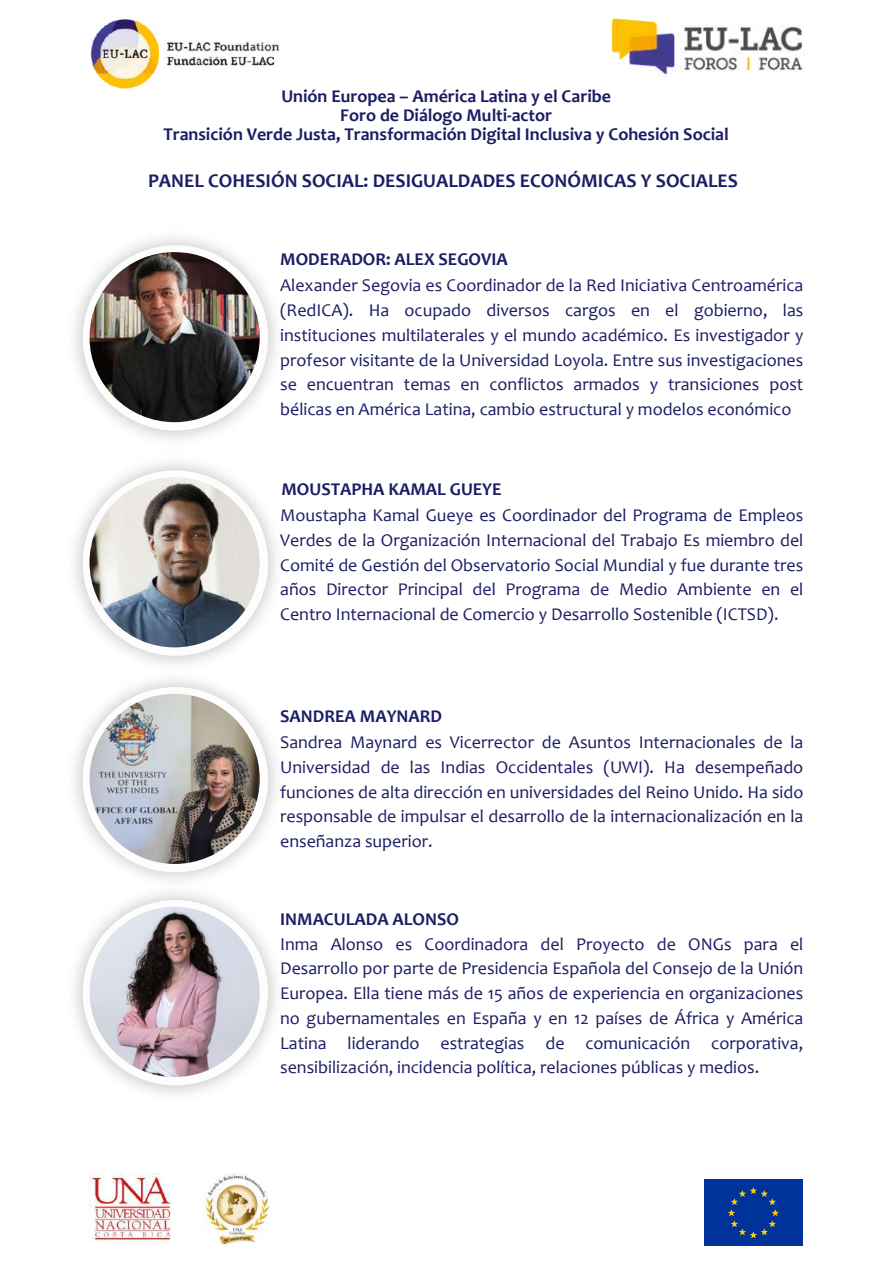
<style>
.page{position:relative;width:893px;height:1264px;background:#fff}
.page>*{position:absolute;margin:0;border:0;box-sizing:border-box;transform-origin:0 0}
.t1{font:700 19.5px "Candara";color:#1b1d64}
.t2{font:18px/24.8px "Candara";color:#1b1d64;text-align:justify}
.t3{font:700 18px/19px "Candara";color:#1b1d64;text-align:center}
</style>
<div class="page">
<img style="left:90px;top:19px;width:189px;height:71px">
<img style="left:610px;top:18px;width:193px;height:58px">
<div style="left:704px;top:1179px;width:99px;height:66px;background:#039"></div>
<svg style="left:728px;top:1187px;width:50px;height:51px"></svg>
<img style="left:204px;top:1173px;width:66px;height:72px">
<img style="left:89px;top:1173px;width:82px;height:69px">
<img style="left:74px;top:237px;width:202px;height:427px">
<div style="left:83px;top:245px;width:185px;height:185px;background:#fdfdfd;border-radius:50%"></div>
<img style="left:89px;top:252px;width:171px;height:170px;border-radius:50%">
<div style="left:83px;top:470px;width:185px;height:185px;background:#fdfdfd;border-radius:50%"></div>
<img style="left:89px;top:477px;width:171px;height:170px;border-radius:50%">
<img style="left:74px;top:679px;width:202px;height:201px">
<div style="left:83px;top:687px;width:185px;height:185px;background:#fdfdfd;border-radius:50%"></div>
<img style="left:89px;top:693px;width:171px;height:171px;border-radius:50%">
<img style="left:74px;top:880px;width:202px;height:214px">
<div style="left:83px;top:900px;width:185px;height:185px;background:#fdfdfd;border-radius:50%"></div>
<img style="left:89px;top:906px;width:171px;height:171px;border-radius:50%">
<p class="t3" style="left:163px;top:88px;width:566px">Unión Europea – América Latina y el Caribe<br>Foro de Diálogo Multi-actor<br>Transición Verde Justa, Transformación Digital Inclusiva y Cohesión Social</p>
<p class="t1" style="left:148px;top:173px;width:591px">PANEL COHESIÓN SOCIAL: DESIGUALDADES ECONÓMICAS Y SOCIALES</p>
<p class="t3" style="left:280px;top:252px;width:229px">MODERADOR: ALEX SEGOVIA</p>
<p class="t2" style="left:280px;top:275px;width:524px">Alexander Segovia es Coordinador de la Red Iniciativa Centroamérica (RedICA). Ha ocupado diversos cargos en el gobierno, las instituciones multilaterales y el mundo académico. Es investigador y profesor visitante de la Universidad Loyola. Entre sus investigaciones se encuentran temas en conflictos armados y transiciones post bélicas en América Latina, cambio estructural y modelos económico</p>
<p class="t3" style="left:281px;top:481px;width:222px">MOUSTAPHA KAMAL GUEYE</p>
<p class="t2" style="left:280px;top:505px;width:524px">Moustapha Kamal Gueye es Coordinador del Programa de Empleos Verdes de la Organización Internacional del Trabajo Es miembro del Comité de Gestión del Observatorio Social Mundial y fue durante tres años Director Principal del Programa de Medio Ambiente en el Centro Internacional de Comercio y Desarrollo Sostenible (ICTSD).</p>
<p class="t3" style="left:280px;top:708px;width:163px">SANDREA MAYNARD</p>
<p class="t2" style="left:280px;top:731px;width:524px">Sandrea Maynard es Vicerrector de Asuntos Internacionales de la Universidad de las Indias Occidentales (UWI). Ha desempeñado funciones de alta dirección en universidades del Reino Unido. Ha sido responsable de impulsar el desarrollo de la internacionalización en la enseñanza superior.</p>
<p class="t3" style="left:280px;top:911px;width:180px">INMACULADA ALONSO</p>
<p class="t2" style="left:280px;top:933px;width:524px">Inma Alonso es Coordinadora del Proyecto de ONGs para el Desarrollo por parte de Presidencia Española del Consejo de la Unión Europea. Ella tiene más de 15 años de experiencia en organizaciones no gubernamentales en España y en 12 países de África y América Latina liderando estrategias de comunicación corporativa, sensibilización, incidencia política, relaciones públicas y medios.</p>
</div>
